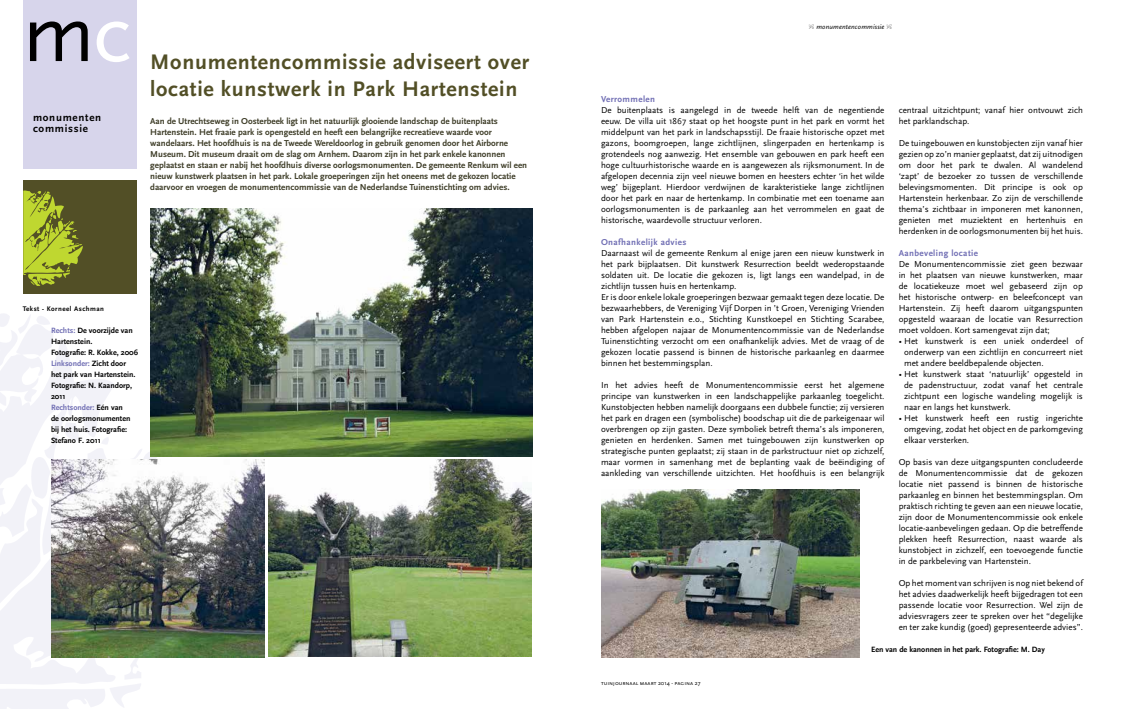
<style>
.page{position:relative;width:1134px;height:709px;background:#fff}
.page>*{position:absolute;margin:0;border:0;box-sizing:border-box;transform-origin:0 0}
.t1{font:85px "Scala Sans";color:#000}
.t2{font:700 22px/27px "Scala Sans";letter-spacing:.03em;color:#524f26}
.t3{font:700 11px/11px "Scala Sans";letter-spacing:.065em;color:#000}
.t4{font:9px/11px "Scala Sans";color:#000;text-align:justify}
.t5{font:700 9px/11px "Scala Sans";color:#3f3e29}
.t6{font:700 9px "Scala Sans";letter-spacing:.045em;color:#716fb4}
.t7{font:700 8px/11px "Scala Sans";color:#000}
.t8{font:italic 7px "Scala Sans";letter-spacing:.02em;color:#000}
.t9{font:700 7px "Scala Sans";letter-spacing:.065em;color:#000}
.t10{font:6px "Scala Sans Caps";color:#000}
.s1{color:#fff}
.s2{font-family:"Type Embellishments One Let Plain";font-style:normal}
.s3{color:#716fb4}
.s4{font-family:"Scala Sans"}
</style>
<div class="page">
<div style="left:23px;top:0;width:114px;height:168px;background:#d7d5eb"></div>
<div style="left:23px;top:180px;width:114px;height:113px;background:#524f26"></div>
<svg style="left:23px;top:190px;width:60px;height:96px"></svg>
<svg style="left:0;top:695px;width:124px;height:14px"></svg>
<svg style="left:0;top:314px;width:158px;height:381px;fill:#f5f5fa"></svg>
<img style="left:150px;top:209px;width:383px;height:248px">
<img style="left:51px;top:460px;width:214px;height:198px">
<img style="left:268px;top:460px;width:264px;height:196px">
<img style="left:601px;top:489px;width:258px;height:169px">
<h1 class="t1" style="left:23px;top:-13px;width:110px">m<span class="s1">c</span></h1>
<p class="t8" style="left:809px;top:23px;width:85px"><span class="s2">-</span> monumentencommissie <span class="s2">-</span></p>
<h2 class="t2" style="left:150px;top:49px;width:380px">Monumentencommissie adviseert over locatie kunstwerk in Park Hartenstein</h2>
<p class="t6" style="left:601px;top:94px;width:56px">Verrommelen</p>
<p class="t4" style="left:601px;top:105px;width:285px">De buitenplaats is aangelegd in de tweede helft van de negentiende eeuw. De villa uit 1867 staat op het hoogste punt in het park en vormt het middelpunt van het park in landschapsstijl. De fraaie historische opzet met gazons, boomgroepen, lange zichtlijnen, slingerpaden en hertenkamp is grotendeels nog aanwezig. Het ensemble van gebouwen en park heeft een hoge cultuurhistorische waarde en is aangewezen als rijksmonument. In de afgelopen decennia zijn veel nieuwe bomen en heesters echter ‘in het wilde weg’ bijgeplant. Hierdoor verdwijnen de karakteristieke lange zichtlijnen door het park en naar de hertenkamp. In combinatie met een toename aan oorlogsmonumenten is de parkaanleg aan het verrommelen en gaat de historische, waardevolle structuur verloren.</p>
<p class="t6" style="left:601px;top:237px;width:87px">Onafhankelijk advies</p>
<p class="t4" style="left:601px;top:248px;width:285px;text-align:left">Daarnaast wil de gemeente Renkum al enige jaren een nieuw kunstwerk in het park bijplaatsen. Dit kunstwerk Resurrection beeldt wederopstaande soldaten uit. De locatie die gekozen is, ligt langs een wandelpad, in de zichtlijn tussen huis en hertenkamp.<br>Er is door enkele lokale groeperingen bezwaar gemaakt tegen deze locatie. De bezwaarhebbers, de Vereniging Vijf Dorpen in ’t Groen, Vereniging Vrienden van Park Hartenstein e.o., Stichting Kunstkoepel en Stichting Scarabee, hebben afgelopen najaar de Monumentencommissie van de Nederlandse Tuinenstichting verzocht om een onafhankelijk advies. Met de vraag of de gekozen locatie passend is binnen de historische parkaanleg en daarmee binnen het bestemmingsplan.</p>
<p class="t4" style="left:601px;top:380px;width:285px">In het advies heeft de Monumentencommissie eerst het algemene principe van kunstwerken in een landschappelijke parkaanleg toegelicht.<br>Kunstobjecten hebben namelijk doorgaans een dubbele functie; zij versieren het park en dragen een (symbolische) boodschap uit die de parkeigenaar wil overbrengen op zijn gasten. Deze symboliek betreft thema’s als imponeren, genieten en herdenken. Samen met tuingebouwen zijn kunstwerken op strategische punten geplaatst; zij staan in de parkstructuur niet op zichzelf, maar vormen in samenhang met de beplanting vaak de beëindiging of aankleding van verschillende uitzichten. Het hoofdhuis is een belangrijk</p>
<p class="t4" style="left:899px;top:105px;width:186px">centraal uitzichtpunt; vanaf hier ontvouwt zich het parklandschap.</p>
<p class="t4" style="left:899px;top:138px;width:186px">De tuingebouwen en kunstobjecten zijn vanaf hier gezien op zo’n manier geplaatst, dat zij uitnodigen om door het park te dwalen. Al wandelend ‘zapt’ de bezoeker zo tussen de verschillende belevingsmomenten. Dit principe is ook op Hartenstein herkenbaar. Zo zijn de verschillende thema’s zichtbaar in imponeren met kanonnen, genieten met muziektent en hertenhuis en herdenken in de oorlogsmonumenten bij het huis.</p>
<p class="t6" style="left:899px;top:248px;width:81px">Aanbeveling locatie</p>
<p class="t4" style="left:899px;top:259px;width:186px">De Monumentencommissie ziet geen bezwaar in het plaatsen van nieuwe kunstwerken, maar de locatiekeuze moet wel gebaseerd zijn op het historische ontwerp- en beleefconcept van Hartenstein. Zij heeft daarom uitgangspunten opgesteld waaraan de locatie van Resurrection moet voldoen. Kort samengevat zijn dat;</p>
<p class="t4" style="left:904px;top:336px;width:180px;text-indent:-5px">• Het kunstwerk is een uniek onderdeel of onderwerp van een zichtlijn en concurreert niet met andere beeldbepalende objecten.</p>
<p class="t4" style="left:904px;top:369px;width:180px;text-indent:-5px">• Het kunstwerk staat ‘natuurlijk’ opgesteld in de padenstructuur, zodat vanaf het centrale zichtpunt een logische wandeling mogelijk is naar en langs het kunstwerk.</p>
<p class="t4" style="left:904px;top:413px;width:180px;text-indent:-5px">• Het kunstwerk heeft een rustig ingerichte omgeving, zodat het object en de parkomgeving elkaar versterken.</p>
<p class="t4" style="left:899px;top:457px;width:186px">Op basis van deze uitgangspunten concludeerde de Monumentencommissie dat de gekozen locatie niet passend is binnen de historische parkaanleg en binnen het bestemmingsplan. Om praktisch richting te geven aan een nieuwe locatie, zijn door de Monumentencommissie ook enkele locatie-aanbevelingen gedaan. Op die betreffende plekken heeft Resurrection, naast waarde als kunstobject in zichzelf, een toevoegende functie in de parkbeleving van Hartenstein.</p>
<p class="t4" style="left:899px;top:578px;width:186px">Op het moment van schrijven is nog niet bekend of het advies daadwerkelijk heeft bijgedragen tot een passende locatie voor Resurrection. Wel zijn de adviesvragers zeer te spreken over het “degelijke en ter zake kundig (goed) gepresenteerde advies”.</p>
<p class="t3" style="left:33px;top:112px;width:70px">monumenten commissie</p>
<p class="t5" style="left:150px;top:116px;width:378px">Aan de Utrechtseweg in Oosterbeek ligt in het natuurlijk glooiende landschap de buitenplaats Hartenstein. Het fraaie park is opengesteld en heeft een belangrijke recreatieve waarde voor wandelaars. Het hoofdhuis is na de Tweede Wereldoorlog in gebruik genomen door het Airborne Museum. Dit museum draait om de slag om Arnhem. Daarom zijn in het park enkele kanonnen geplaatst en staan er nabij het hoofdhuis diverse oorlogsmonumenten. De gemeente Renkum wil een nieuw kunstwerk plaatsen in het park. Lokale groeperingen zijn het oneens met de gekozen locatie daarvoor en vroegen de monumentencommissie van de Nederlandse Tuinenstichting om advies.</p>
<p class="t9" style="left:23px;top:305px;width:83px">Tekst - Korneel Aschman</p>
<p class="t7" style="left:51px;top:325px;width:89px"><span class="s3">Rechts:</span> De voorzijde van<br>Hartenstein.<br>Fotografie: R. Kokke, 2006<br><span class="s3">Linksonder:</span> Zicht door het park van Hartenstein.<br>Fotografie: N. Kaandorp,<br>2011<br><span class="s3">Rechtsonder:</span> Eén van<br>de oorlogsmonumenten bij het huis. Fotografie:<br>Stefano F. 2011</p>
<p class="t10" style="left:601px;top:680px;width:101px">tuinjournaal maart <span class="s4">2014</span> - pagina <span class="s4">27</span></p>
<p class="t7" style="left:871px;top:644px;width:175px">Een van de kanonnen in het park. Fotografie: M. Day</p>
</div>
